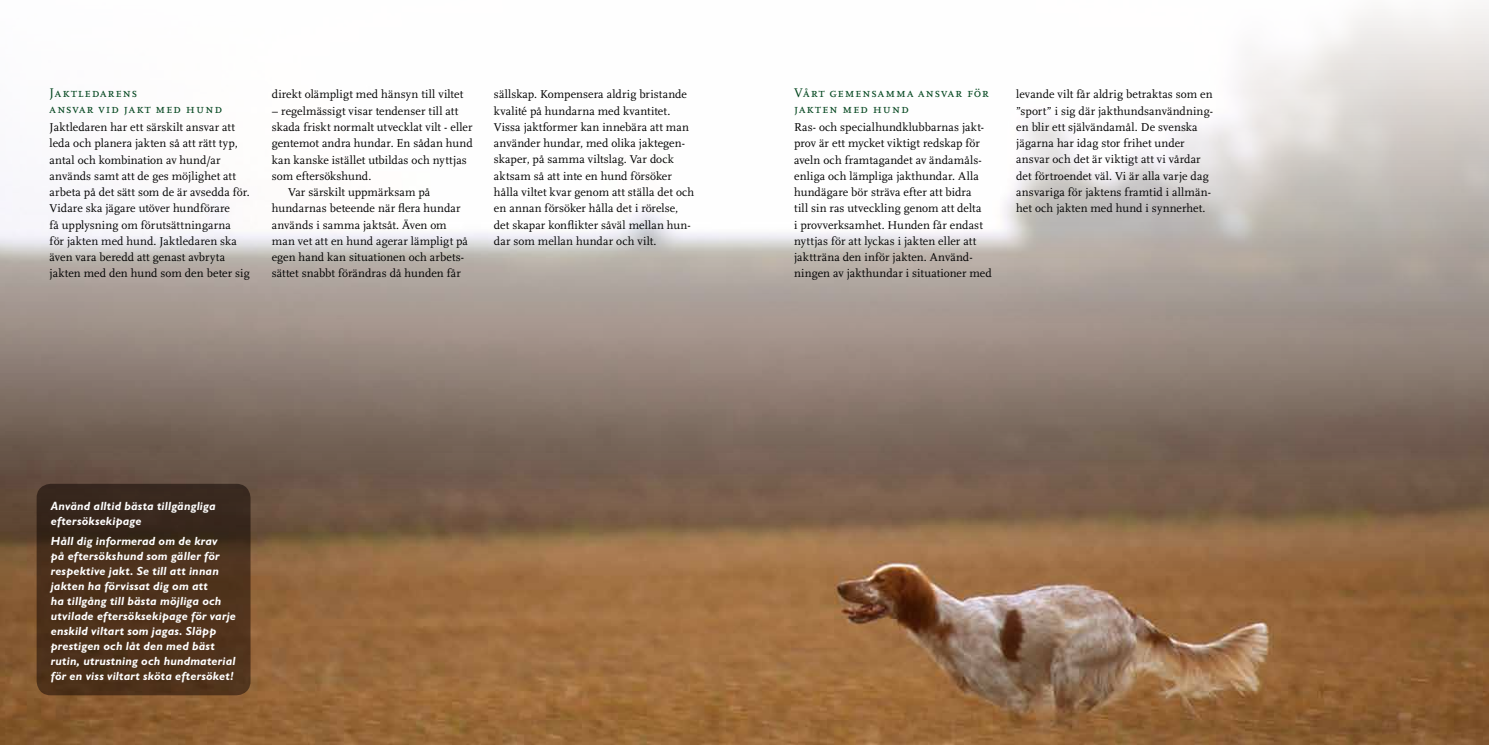
<style>
.page{position:relative;width:1489px;height:745px;background:#fff}
.page>*{position:absolute;margin:0;border:0;box-sizing:border-box;transform-origin:0 0}
.t1{font:13.12px/16.2px "Scala Caps";letter-spacing:.055em;color:#00441c}
.t2{font:11.88px/16.2px "Scala";letter-spacing:.01em;color:#000}
.t3{font:italic 700 11.88px/15px "Gill Alt One";letter-spacing:.015em;color:#fff}
</style>
<div class="page">
<img style="left:0;top:9px;width:1488px;height:735px">
<div style="left:37px;top:483px;width:213px;height:211px;background:linear-gradient(to bottom,#38281d,#553419);border-radius:14px"></div>
<p class="t1" style="left:50px;top:85px;width:174px">Jaktledarens<br>ansvar vid jakt med hund</p>
<p class="t2" style="left:50px;top:119px;width:202px">Jaktledaren har ett särskilt ansvar att leda och planera jakten så att rätt typ, antal och kombination av hund/ar används samt att de ges möjlighet att arbeta på det sätt som de är avsedda för.<br>Vidare ska jägare utöver hundförare<br>få upplysning om förutsättningarna<br>för jakten med hund. Jaktledaren ska även vara beredd att genast avbryta jakten med den hund som den beter sig</p>
<p class="t2" style="left:272px;top:87px;width:193px">direkt olämpligt med hänsyn till viltet</p>
<p class="t2" style="left:272px;top:103px;width:188px">– regelmässigt visar tendenser till att</p>
<p class="t2" style="left:272px;top:119px;width:202px">skada friskt normalt utvecklat vilt - eller</p>
<p class="t2" style="left:272px;top:135px;width:202px">gentemot andra hundar. En sådan hund</p>
<p class="t2" style="left:272px;top:152px;width:196px">kan kanske istället utbildas och nyttjas</p>
<p class="t2" style="left:272px;top:168px;width:101px">som eftersökshund.</p>
<p class="t2" style="left:288px;top:184px;width:144px">Var särskilt uppmärksam på</p>
<p class="t2" style="left:272px;top:200px;width:190px">hundarnas beteende när flera hundar</p>
<p class="t2" style="left:272px;top:217px;width:176px">används i samma jaktsåt. Även om</p>
<p class="t2" style="left:272px;top:233px;width:198px">man vet att en hund agerar lämpligt på</p>
<p class="t2" style="left:272px;top:249px;width:194px">egen hand kan situationen och arbets-</p>
<p class="t2" style="left:272px;top:265px;width:190px">sättet snabbt förändras då hunden får</p>
<p class="t1" style="left:794px;top:85px;width:196px">Vårt gemensamma ansvar för jakten med hund</p>
<p class="t2" style="left:794px;top:119px;width:199px">Ras- och specialhundklubbarnas jakt&shy;prov är ett mycket viktigt redskap för aveln och framtagandet av ändamåls&shy;enliga och lämpliga jakthundar. Alla hundägare bör sträva efter att bidra<br>till sin ras utveckling genom att delta<br>i provverksamhet. Hunden får endast nyttjas för att lyckas i jakten eller att jaktträna den inför jakten. Använd&shy;ningen av jakthundar i situationer med</p>
<p class="t2" style="left:494px;top:87px;width:202px">sällskap. Kompensera aldrig bristande kvalité på hundarna med kvantitet.<br>Vissa jaktformer kan innebära att man använder hundar, med olika jaktegen&shy;skaper, på samma viltslag. Var dock aktsam så att inte en hund försöker hålla viltet kvar genom att ställa det och en annan försöker hålla det i rörelse, det skapar konflikter såväl mellan hun&shy;dar som mellan hundar och vilt.</p>
<p class="t2" style="left:1016px;top:86px;width:198px">levande vilt får aldrig betraktas som en ”sport” i sig där jakthundsanvändning&shy;en blir ett självändamål. De svenska jägarna har idag stor frihet under ansvar och det är viktigt att vi vårdar det förtroendet väl. Vi är alla varje dag ansvariga för jaktens framtid i allmän&shy;het och jakten med hund i synnerhet.</p>
<p class="t3" style="left:51px;top:498px;width:166px">Använd alltid bästa tillgängliga eftersöksekipage</p>
<p class="t3" style="left:51px;top:533px;width:187px">Håll dig informerad om de krav<br>på eftersökshund som gäller för respektive jakt. Se till att innan jakten ha förvissat dig om att<br>ha tillgång till bästa möjliga och utvilade eftersöksekipage för varje enskild viltart som jagas. Släpp prestigen och låt den med bäst rutin, utrustning och hundmaterial för en viss viltart sköta eftersöket!</p>
</div>
